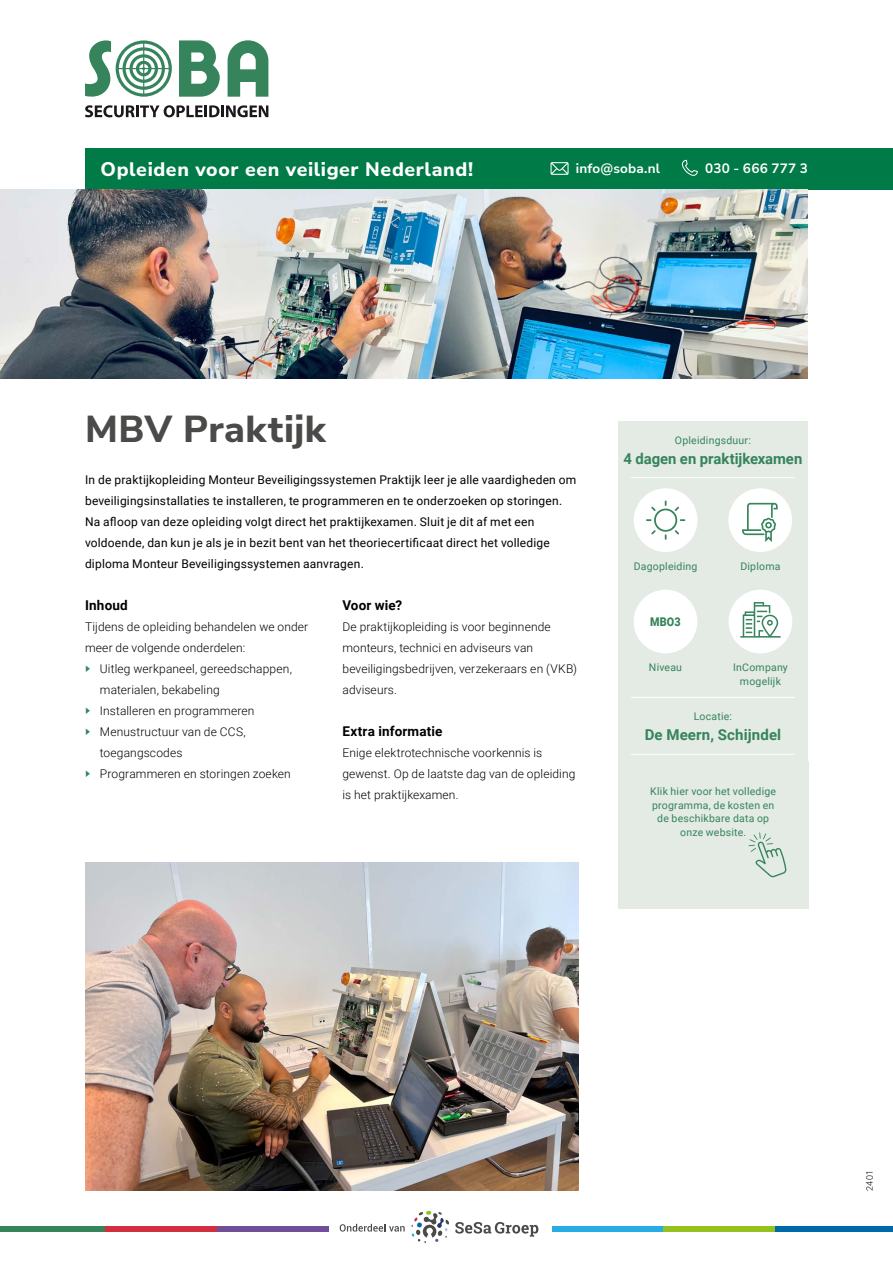
<style>
.page{position:relative;width:893px;height:1263px;background:#fff}
.page>*{position:absolute;margin:0;border:0;box-sizing:border-box;transform-origin:0 0}
.opleidingsnaam{font:800 37.5px "Nunito Sans";letter-spacing:.01em;color:#4a4a49}
.t1{font:800 19.5px "Nunito Sans";letter-spacing:.03em;color:#fff}
.sidebar_tekstjes_groot{font:700 15px "Roboto";letter-spacing:.005em;color:#35845c}
.TK2{font:700 13.5px "Roboto";letter-spacing:.01em;color:#000}
.t2{font:700 13.5px "Nunito Sans";letter-spacing:.01em;color:#fff}
.platte_tekst{font:300 12px/21px "Roboto";letter-spacing:.01em;color:#000}
.opleiding_intro{font:12px/21px "Roboto";letter-spacing:.015em;color:#000}
.t3{font:900 12px "Roboto";color:#35845c;scale:.9 1}
.sidebar_tekstjes_klein{font:10.5px/13.5px "Roboto";letter-spacing:.02em;color:#35845c;text-align:center}
.intro{font:10.5px/13.5px "Roboto";letter-spacing:.02em;color:#35845c;text-align:center}
.t4{font:300 9px "Roboto";color:#000}
</style>
<div class="page">
<div style="left:775px;top:1226px;width:118px;height:5px;background:#0069a9"></div>
<div style="left:0;top:1226px;width:105px;height:5px;background:#35845c"></div>
<div style="left:105px;top:1226px;width:112px;height:5px;background:#d32e3f"></div>
<div style="left:217px;top:1226px;width:111px;height:5px;background:#714e9a"></div>
<div style="left:552px;top:1226px;width:111px;height:5px;background:#27ade4"></div>
<div style="left:663px;top:1226px;width:112px;height:5px;background:#95c11f"></div>
<svg style="left:340px;top:1224px;width:65px;height:7px"></svg>
<svg style="left:455px;top:1222px;width:83px;height:14px"></svg>
<svg style="left:411px;top:1210px;width:38px;height:33px"></svg>
<div style="left:85px;top:148px;width:808px;height:42px;background:#007a46"></div>
<svg style="left:550px;top:162px;width:19px;height:13px"></svg>
<svg style="left:682px;top:160px;width:16px;height:16px"></svg>
<svg style="left:85px;top:40px;width:183px;height:77px"></svg>
<img style="left:0;top:190px;width:808px;height:189px">
<div style="left:618px;top:421px;width:190px;height:488px;background:#e4eae4"></div>
<hr style="left:631px;top:477px;width:164px;height:1px;background:#fff">
<hr style="left:631px;top:754px;width:164px;height:1px;background:#fff">
<hr style="left:631px;top:697px;width:164px;height:1px;background:#fff">
<div style="left:634px;top:590px;width:63px;height:63px;background:#fff;border-radius:50%"></div>
<div style="left:728px;top:488px;width:64px;height:64px;background:#fff;border-radius:50%"></div>
<svg style="left:742px;top:503px;width:36px;height:39px"></svg>
<div style="left:729px;top:590px;width:63px;height:63px;background:#fff;border-radius:50%"></div>
<svg style="left:740px;top:602px;width:41px;height:36px"></svg>
<div style="left:634px;top:488px;width:64px;height:64px;background:#fff;border-radius:50%"></div>
<svg style="left:646px;top:500px;width:39px;height:40px"></svg>
<img style="left:85px;top:862px;width:494px;height:328px">
<svg style="left:748px;top:832px;width:39px;height:46px"></svg>
<h2 class="t1" style="left:101px;top:155px;width:374px">Opleiden voor een veiliger Nederland!</h2>
<p class="t2" style="left:576px;top:158px;width:86px">info@soba.nl</p>
<p class="t2" style="left:705px;top:158px;width:104px">030 - 666 777 3</p>
<p class="opleidingsnaam" style="left:85px;top:402px;width:242px">MBV Praktijk</p>
<p class="opleiding_intro" style="left:85px;top:469px;width:493px">In de praktijkopleiding Monteur Beveiligingssystemen Praktijk leer je alle vaardigheden om beveiligingsinstallaties te installeren, te programmeren en te onderzoeken op storingen.<br>Na afloop van deze opleiding volgt direct het praktijkexamen. Sluit je dit af met een voldoende, dan kun je als je in bezit bent van het theoriecertificaat direct het volledige diploma Monteur Beveiligingssystemen aanvragen.</p>
<p class="TK2" style="left:85px;top:596px;width:44px">Inhoud</p>
<p class="platte_tekst" style="left:85px;top:616px;width:225px">Tijdens de opleiding behandelen we onder meer de volgende onderdelen:</p>
<p class="platte_tekst" style="left:100px;top:658px;width:194px">Uitleg werkpaneel, gereedschappen, materialen, bekabeling</p>
<p class="platte_tekst" style="left:100px;top:700px;width:156px">Installeren en programmeren</p>
<p class="platte_tekst" style="left:100px;top:721px;width:147px">Menustructuur van de CCS, toegangscodes</p>
<p class="platte_tekst" style="left:100px;top:763px;width:192px">Programmeren en storingen zoeken</p>
<p class="TK2" style="left:342px;top:596px;width:61px">Voor wie?</p>
<p class="platte_tekst" style="left:342px;top:616px;width:236px">De praktijkopleiding is voor beginnende monteurs, technici en adviseurs van beveiligingsbedrijven, verzekeraars en (VKB) adviseurs.</p>
<p class="TK2" style="left:342px;top:722px;width:101px">Extra informatie</p>
<p class="platte_tekst" style="left:342px;top:742px;width:234px">Enige elektrotechnische voorkennis is gewenst. Op de laatste dag van de opleiding is het praktijkexamen.</p>
<p class="sidebar_tekstjes_klein" style="left:675px;top:433px;width:78px">Opleidingsduur:</p>
<p class="sidebar_tekstjes_groot" style="left:623px;top:449px;width:180px">4 dagen en praktijkexamen</p>
<p class="sidebar_tekstjes_klein" style="left:634px;top:559px;width:65px">Dagopleiding</p>
<p class="t3" style="left:650px;top:613px;width:36px">MBO3</p>
<p class="sidebar_tekstjes_klein" style="left:740px;top:559px;width:42px">Diploma</p>
<p class="sidebar_tekstjes_klein" style="left:649px;top:660px;width:35px">Niveau</p>
<p class="sidebar_tekstjes_klein" style="left:733px;top:660px;width:56px">InCompany mogelijk</p>
<p class="sidebar_tekstjes_klein" style="left:694px;top:709px;width:40px">Locatie:</p>
<p class="sidebar_tekstjes_groot" style="left:645px;top:724px;width:138px">De Meern, Schijndel</p>
<p class="sidebar_tekstjes_klein" style="left:633px;top:782px;width:162px">de kosten en de beschikbare data op onze website:</p>
<p class="intro" style="left:650px;top:784px;width:127px">Klik hier voor het volledige programma, de kosten en de beschikbare data op onze website.</p>
<p class="t4" style="left:863px;top:1191px;width:22px;rotate:-90deg">2401</p>
</div>
